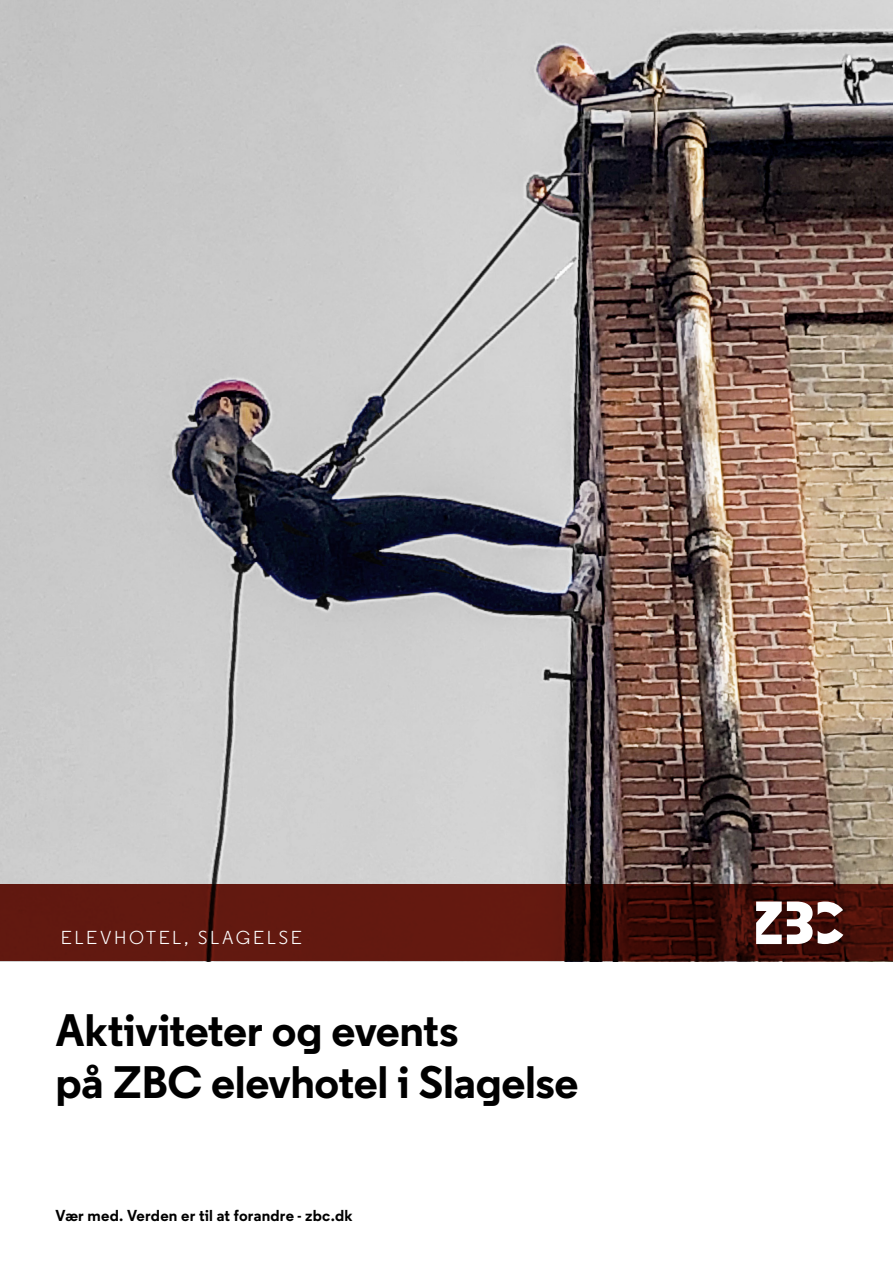
<style>
.page{position:relative;width:893px;height:1263px;background:#fff}
.page>*{position:absolute;margin:0;border:0;box-sizing:border-box;transform-origin:0 0}
.t1{font:700 45.45px/51.8px "Regular PRO";letter-spacing:-.01em;color:#000}
.t2{font:18.75px "Regular PRO";letter-spacing:.14em;color:#fff}
.t3{font:700 15.9px "Regular PRO";letter-spacing:.015em;color:#000}
</style>
<div class="page">
<img style="left:0;top:0;width:893px;height:884px">
<svg style="left:0;top:884px;width:893px;height:77px;background:#53140c"></svg>
<svg style="left:756px;top:901px;width:87px;height:43px"></svg>
<p class="t2" style="left:61px;top:926px;width:243px">ELEVHOTEL, SLAGELSE</p>
<p class="t1" style="left:56px;top:1004px;width:524px">Aktiviteter og events<br>på ZBC elevhotel i Slagelse</p>
<p class="t3" style="left:56px;top:1205px;width:298px">Vær med. Verden er til at forandre - zbc.dk</p>
</div>
